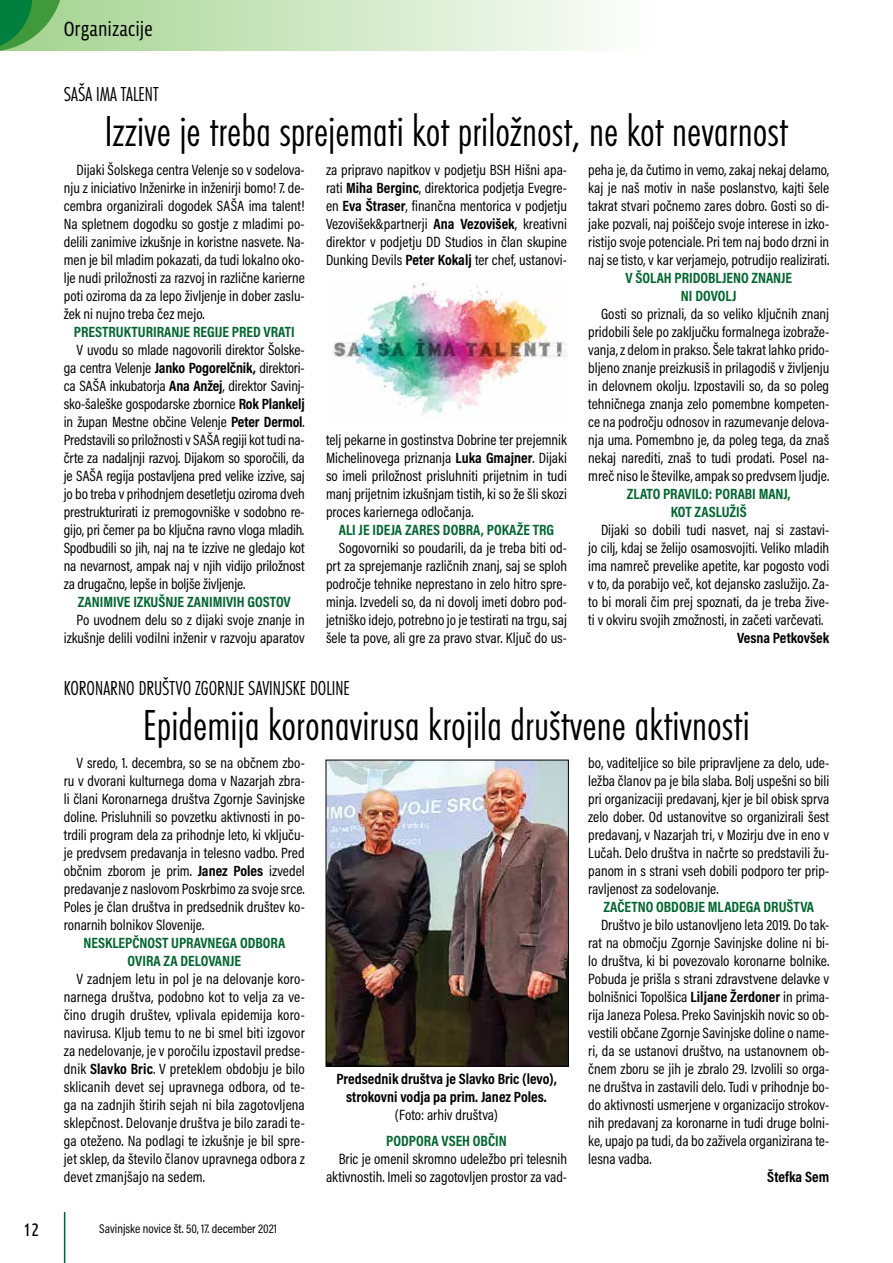
<style>
.page{position:relative;width:893px;height:1263px;background:#fff}
.page>*{position:absolute;margin:0;border:0;box-sizing:border-box;transform-origin:0 0}
.t1{font:45px "Futura TEE Ligh Cond";color:#000}
.t2{font:21px "Futura TEE Ligh Cond";color:#000}
.t3{font:21px "Vista Sans Nar OTCE";color:#000}
.t4{font:18px "Ubuntu Condensed";color:#000}
.t5{font:15px/18px "Acumin Pro Cond";color:#000;text-align:justify}
.t6{font:700 15px/18px "Acumin Pro Cond";color:#00652e;text-align:center}
.t7{font:700 15px/18px "Acumin Pro Cond";color:#000;text-align:center}
.t8{font:12.75px "Acumin Pro Cond";color:#000}
.s1{font-weight:700}
.s2{font-style:italic}
</style>
<div class="page">
<div style="left:0;top:0;width:652px;height:51px;background:linear-gradient(to right,#a2d28e,#fefefd)"></div>
<hr style="left:64px;top:1212px;width:1px;height:51px;background:#00652e">
<svg style="left:0;top:0;width:64px;height:51px;background:#50a65b"></svg>
<img style="left:328px;top:762px;width:239px;height:302px">
<div style="left:326px;top:760px;width:243px;height:306px;border:1px solid #000"></div>
<img style="left:332px;top:281px;width:236px;height:136px">
<h2 class="t3" style="left:64px;top:16px;width:90px">Organizacije</h2>
<h2 class="t2" style="left:64px;top:82px;width:96px">SAŠA IMA TALENT</h2>
<h1 class="t1" style="left:105px;top:105px;width:685px">Izzive je treba sprejemati kot priložnost, ne kot nevarnost</h1>
<p class="t5" style="left:64px;top:160px;width:242px;text-indent:13px">Dijaki Šolskega centra Velenje so v sodelova&shy;nju z iniciativo Inženirke in inženirji bomo! 7. de&shy;cembra organizirali dogodek SAŠA ima talent!<br>Na spletnem dogodku so gostje z mladimi po&shy;delili zanimive izkušnje in koristne nasvete. Na&shy;men je bil mladim pokazati, da tudi lokalno oko&shy;lje nudi priložnosti za razvoj in različne karierne poti oziroma da za lepo življenje in dober zaslu&shy;žek ni nujno treba čez mejo.</p>
<p class="t6" style="left:74px;top:322px;width:222px">PRESTRUKTURIRANJE REGIJE PRED VRATI</p>
<p class="t5" style="left:64px;top:340px;width:242px;text-indent:13px">V uvodu so mlade nagovorili direktor Šolske&shy;ga centra Velenje <span class="s1">Janko Pogorelčnik,</span> direktori&shy;ca SAŠA inkubatorja <span class="s1">Ana Anžej</span>, direktor Savinj&shy;sko-šaleške gospodarske zbornice <span class="s1">Rok Plankelj </span>in župan Mestne občine Velenje <span class="s1">Peter Dermol</span>.<br>Predstavili so priložnosti v SAŠA regiji kot tudi na&shy;črte za nadaljnji razvoj. Dijakom so sporočili, da je SAŠA regija postavljena pred velike izzive, saj jo bo treba v prihodnjem desetletju oziroma dveh prestrukturirati iz premogovniške v sodobno re&shy;gijo, pri čemer pa bo ključna ravno vloga mladih<span class="s2">.<br></span>Spodbudili so jih, naj na te izzive ne gledajo kot na nevarnost, ampak naj v njih vidijo priložnost za drugačno, lepše in boljše življenje.</p>
<p class="t6" style="left:78px;top:592px;width:215px">ZANIMIVE IZKUŠNJE ZANIMIVIH GOSTOV</p>
<p class="t5" style="left:64px;top:610px;width:242px;text-align:right">Po uvodnem delu so z dijaki svoje znanje in izkušnje delili vodilni inženir v razvoju aparatov</p>
<p class="t5" style="left:326px;top:160px;width:242px">za pripravo napitkov v podjetju BSH Hišni apa&shy;rati <span class="s1">Miha Berginc</span>, direktorica podjetja Evegre&shy;en <span class="s1">Eva Štraser</span>, finančna mentorica v podjetju Vezovišek&amp;partnerji <span class="s1">Ana Vezovišek</span>, kreativni direktor v podjetju DD Studios in član skupine Dunking Devils <span class="s1">Peter Kokalj</span> ter chef, ustanovi-</p>
<p class="t5" style="left:588px;top:160px;width:242px">peha je, da čutimo in vemo, zakaj nekaj delamo, kaj je naš motiv in naše poslanstvo, kajti šele takrat stvari počnemo zares dobro. Gosti so di&shy;jake pozvali, naj poiščejo svoje interese in izko&shy;ristijo svoje potenciale. Pri tem naj bodo drzni in naj se tisto, v kar verjamejo, potrudijo realizirati.</p>
<p class="t6" style="left:625px;top:268px;width:168px">V ŠOLAH PRIDOBLJENO ZNANJE<br>NI DOVOLJ</p>
<p class="t5" style="left:588px;top:304px;width:242px;text-indent:13px">Gosti so priznali, da so veliko ključnih znanj pridobili šele po zaključku formalnega izobraže&shy;vanja, z delom in prakso. Šele takrat lahko prido&shy;bljeno znanje preizkusiš in prilagodiš v življenju in delovnem okolju. Izpostavili so, da so poleg tehničnega znanja zelo pomembne kompeten&shy;ce na področju odnosov in razumevanje delova&shy;nja uma. Pomembno je, da poleg tega, da znaš nekaj narediti, znaš to tudi prodati. Posel na&shy;mreč niso le številke, ampak so predvsem ljudje.</p>
<p class="t6" style="left:627px;top:484px;width:165px">ZLATO PRAVILO: PORABI MANJ,<br>KOT ZASLUŽIŠ</p>
<p class="t5" style="left:588px;top:520px;width:242px;text-indent:13px">Dijaki so dobili tudi nasvet, naj si zastavi&shy;jo cilj, kdaj se želijo osamosvojiti. Veliko mladih ima namreč prevelike apetite, kar pogosto vodi v to, da porabijo več, kot dejansko zaslužijo. Za&shy;to bi morali čim prej spoznati, da je treba žive&shy;ti v okviru svojih zmožnosti, in začeti varčevati.</p>
<p class="t7" style="left:737px;top:628px;width:94px">Vesna Petkovšek</p>
<p class="t5" style="left:326px;top:430px;width:242px">telj pekarne in gostinstva Dobrine ter prejemnik Michelinovega priznanja <span class="s1">Luka Gmajner</span>. Dijaki so imeli priložnost prisluhniti prijetnim in tudi manj prijetnim izkušnjam tistih, ki so že šli skozi proces kariernega odločanja.</p>
<p class="t6" style="left:339px;top:520px;width:217px">ALI JE IDEJA ZARES DOBRA, POKAŽE TRG</p>
<p class="t5" style="left:326px;top:538px;width:242px;text-indent:13px">Sogovorniki so poudarili, da je treba biti od&shy;prt za sprejemanje različnih znanj, saj se sploh področje tehnike neprestano in zelo hitro spre&shy;minja. Izvedeli so, da ni dovolj imeti dobro pod&shy;jetniško idejo, potrebno jo je testirati na trgu, saj šele ta pove, ali gre za pravo stvar. Ključ do us-</p>
<h2 class="t2" style="left:64px;top:676px;width:288px">KORONARNO DRUŠTVO ZGORNJE SAVINJSKE DOLINE</h2>
<h1 class="t1" style="left:143px;top:699px;width:608px">Epidemija koronavirusa krojila društvene aktivnosti</h1>
<p class="t5" style="left:64px;top:754px;width:242px;text-indent:13px">V sredo, 1. decembra, so se na občnem zbo&shy;ru v dvorani kulturnega doma v Nazarjah zbra&shy;li člani Koronarnega društva Zgornje Savinjske doline. Prisluhnili so povzetku aktivnosti in po&shy;trdili program dela za prihodnje leto, ki vključu&shy;je predvsem predavanja in telesno vadbo. Pred občnim zborom je prim. <span class="s1">Janez Poles</span> izvedel predavanje z naslovom Poskrbimo za svoje srce.<br>Poles je član društva in predsednik društev ko&shy;ronarnih bolnikov Slovenije.</p>
<p class="t6" style="left:83px;top:933px;width:203px">NESKLEPČNOST UPRAVNEGA ODBORA<br>OVIRA ZA DELOVANJE</p>
<p class="t5" style="left:64px;top:970px;width:242px;text-indent:13px">V zadnjem letu in pol je na delovanje koro&shy;narnega društva, podobno kot to velja za ve&shy;čino drugih društev, vplivala epidemija koro&shy;navirusa. Kljub temu to ne bi smel biti izgovor za nedelovanje, je v poročilu izpostavil predse&shy;dnik <span class="s1">Slavko Bric</span>. V preteklem obdobju je bilo sklicanih devet sej upravnega odbora, od te&shy;ga na zadnjih štirih sejah ni bila zagotovljena sklepčnost. Delovanje društva je bilo zaradi te&shy;ga oteženo. Na podlagi te izkušnje je bil spre&shy;jet sklep, da število članov upravnega odbora z devet zmanjšajo na sedem.</p>
<p class="t4" style="left:24px;top:1219px;width:17px">12</p>
<p class="t8" style="left:99px;top:1221px;width:179px">Savinjske novice št. 50, 17. december 2021</p>
<p class="t7" style="left:336px;top:1069px;width:222px">Predsednik društva je Slavko Bric (levo), strokovni vodja pa prim. Janez Poles.</p>
<p class="t5" style="left:395px;top:1105px;width:105px">(Foto: arhiv društva)</p>
<p class="t6" style="left:386px;top:1131px;width:122px">PODPORA VSEH OBČIN</p>
<p class="t5" style="left:326px;top:1150px;width:242px;text-align:right">Bric je omenil skromno udeležbo pri telesnih aktivnostih. Imeli so zagotovljen prostor za vad-</p>
<p class="t5" style="left:588px;top:754px;width:242px">bo, vaditeljice so bile pripravljene za delo, ude&shy;ležba članov pa je bila slaba. Bolj uspešni so bili pri organizaciji predavanj, kjer je bil obisk sprva zelo dober. Od ustanovitve so organizirali šest predavanj, v Nazarjah tri, v Mozirju dve in eno v Lučah. Delo društva in načrte so predstavili žu&shy;panom in s strani vseh dobili podporo ter prip&shy;ravljenost za sodelovanje.</p>
<p class="t6" style="left:603px;top:897px;width:212px">ZAČETNO OBDOBJE MLADEGA DRUŠTVA</p>
<p class="t5" style="left:588px;top:916px;width:242px;text-indent:13px">Društvo je bilo ustanovljeno leta 2019. Do tak&shy;rat na območju Zgornje Savinjske doline ni bi&shy;lo društva, ki bi povezovalo koronarne bolnike.<br>Pobuda je prišla s strani zdravstvene delavke v bolnišnici Topolšica <span class="s1">Liljane Žerdoner</span> in prima&shy;rija Janeza Polesa. Preko Savinjskih novic so ob&shy;vestili občane Zgornje Savinjske doline o name&shy;ri, da se ustanovi društvo, na ustanovnem ob&shy;čnem zboru se jih je zbralo 29. Izvolili so orga&shy;ne društva in zastavili delo. Tudi v prihodnje bo&shy;do aktivnosti usmerjene v organizacijo strokov&shy;nih predavanj za koronarne in tudi druge bolni&shy;ke, upajo pa tudi, da bo zaživela organizirana te&shy;lesna vadba.</p>
<p class="t7" style="left:767px;top:1167px;width:64px">Štefka Sem</p>
</div>
